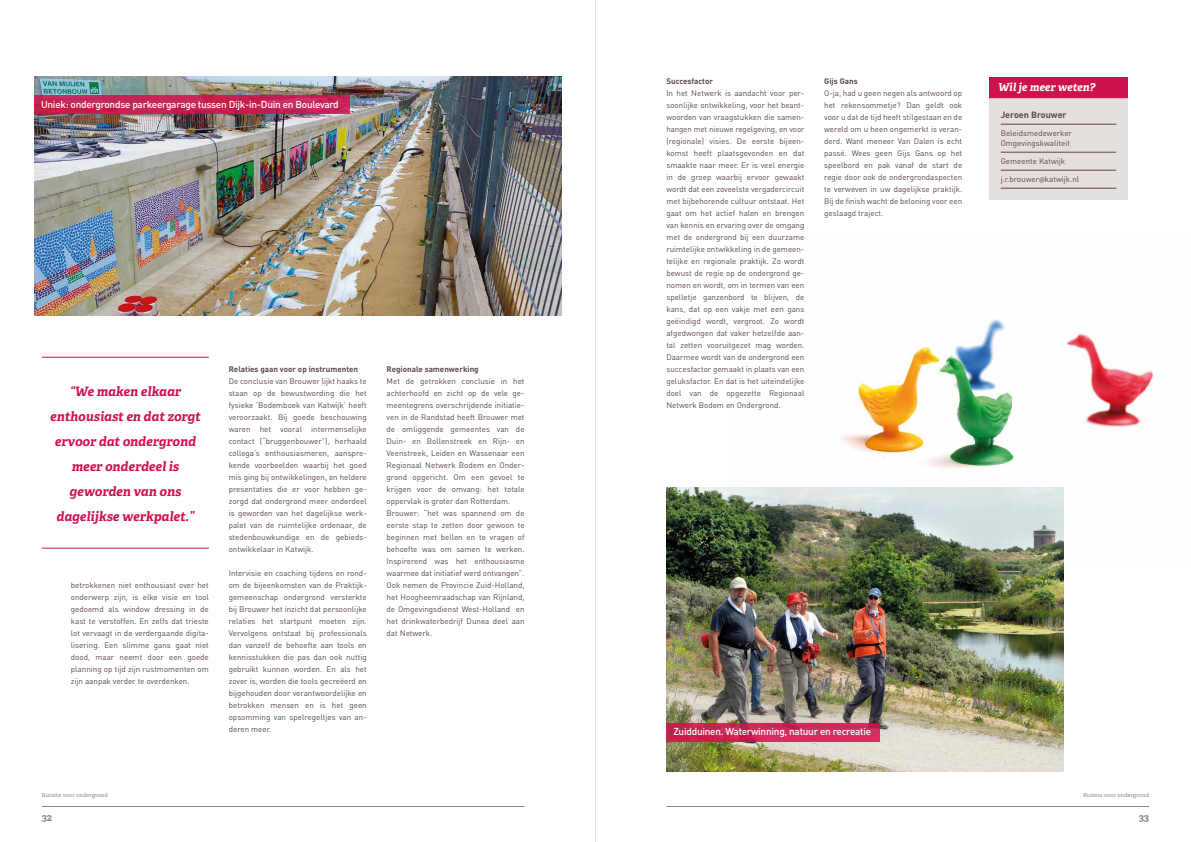
<style>
.page{position:relative;width:1191px;height:842px;background:#fff}
.page>*{position:absolute;margin:0;border:0;box-sizing:border-box;transform-origin:0 0}
.t1{font:italic 700 13px/25px "Adelle";color:#cf124d;text-align:center}
.t2{font:italic 700 11px "Adelle";color:#fff}
.t3{font:500 10px "DIN";letter-spacing:-.025em;color:#fff}
.t4{font:700 10px "Adelle";color:#878787}
.t5{font:700 9px "DIN";color:#5a4c48}
.t6{font:8px/12px "DIN";color:#5a4c48;text-align:justify}
.t7{font:700 8px "DIN";color:#5a4c48}
.t8{font:5.5px "Adelle";letter-spacing:.025em;color:#878787}
.s1{font-family:"Myriad Pro"}
</style>
<div class="page">
<hr style="left:42px;top:806px;width:482px;height:1px;background:#878787">
<hr style="left:666px;top:806px;width:483px;height:1px;background:#878787">
<hr style="left:595px;top:0;width:1px;height:842px;background:#e0e0df">
<img style="left:726px;top:319px;width:432px;height:247px">
<hr style="left:42px;top:548px;width:167px;height:1px;background:#cf124d">
<hr style="left:42px;top:357px;width:167px;height:1px;background:#cf124d">
<img style="left:34px;top:77px;width:527px;height:239px">
<div style="left:989px;top:77px;width:138px;height:22px;background:#cf124d"></div>
<div style="left:989px;top:99px;width:138px;height:101px;background:#e0d9d7"></div>
<hr style="left:1000px;top:124px;width:116px;height:1px;background:#5a4c48">
<hr style="left:1000px;top:152px;width:116px;height:1px;background:#5a4c48">
<hr style="left:1000px;top:170px;width:116px;height:1px;background:#5a4c48">
<hr style="left:1000px;top:188px;width:116px;height:1px;background:#5a4c48">
<img style="left:666px;top:488px;width:397px;height:283px">
<svg style="left:666px;top:723px;width:213px;height:19px;background:#c92957"></svg>
<svg style="left:34px;top:95px;width:316px;height:19px;background:#c42353"></svg>
<p class="t3" style="left:41px;top:98px;width:299px">Uniek: ondergrondse parkeergarage tussen Dijk-in-Duin en Boulevard</p>
<h1 class="t1" style="left:50px;top:378px;width:152px">“We maken elkaar enthousiast en dat zorgt ervoor dat ondergrond meer onderdeel is geworden van ons dagelijkse werkpalet.”</h1>
<p class="t6" style="left:71px;top:579px;width:139px">betrokkenen niet enthousiast over het onderwerp zijn, is elke visie en tool gedoemd als window dressing in de kast te verstoffen. En zelfs dat trieste lot vervaagt in de verdergaande digita&shy;lisering. Een slimme gans gaat niet dood, maar neemt door een goede planning op tijd zijn rustmomenten om zijn aanpak verder te overdenken.</p>
<p class="t7" style="left:229px;top:364px;width:131px">Relaties gaan voor op instrumenten</p>
<p class="t6" style="left:229px;top:375px;width:139px;text-align:left">De conclusie van Brouwer lijkt haaks te staan op de bewustwording die het fysieke ‘Bodemboek van Katwijk’ heeft veroorzaakt. Bij goede beschouwing waren het vooral intermenselijke contact (“bruggenbouwer”), herhaald collega’s enthousiasmeren, aanspre&shy;kende voorbeelden waarbij het goed mis ging bij ontwikkelingen, en heldere presentaties die er voor hebben ge&shy;zorgd dat ondergrond meer onderdeel is geworden van het dagelijkse werk&shy;palet van de ruimtelijke ordenaar, de stedenbouwkundige en de gebieds&shy;ontwikkelaar in Katwijk.</p>
<p class="t6" style="left:229px;top:567px;width:139px">Intervisie en coaching tijdens en rond&shy;om de bijeenkomsten van de Praktijk&shy;gemeenschap ondergrond versterkte bij Brouwer het inzicht dat persoonlijke relaties het startpunt moeten zijn.<br>Vervolgens ontstaat bij professionals dan vanzelf de behoefte aan tools en kennisstukken die pas dan ook nuttig gebruikt kunnen worden. En als het zover is, worden die tools gecreëerd en bijgehouden door verantwoordelijke en betrokken mensen en is het geen opsomming van spelregeltjes van an&shy;deren meer.</p>
<p class="t7" style="left:386px;top:364px;width:94px">Regionale samenwerking</p>
<p class="t6" style="left:386px;top:375px;width:139px;text-align:left">Met de getrokken conclusie in het achterhoofd en zicht op de vele ge&shy;meentegrens overschrijdende initiatie&shy;ven in de Randstad heeft Brouwer met de omliggende gemeentes van de Duin- en Bollenstreek en Rijn- en Veenstreek, Leiden en Wassenaar een Regionaal Netwerk Bodem en Onder&shy;grond opgericht. Om een gevoel te krijgen voor de omvang: het totale oppervlak is groter dan Rotterdam.<br>Brouwer: “het was spannend om de eerste stap te zetten door gewoon te beginnen met bellen en te vragen of behoefte was om samen te werken.<br>Inspirerend was het enthousiasme waarmee dat initiatief werd ontvangen”.<br>Ook nemen de Provincie Zuid-Holland, het Hoogheemraadschap van Rijnland, de Omgevingsdienst West-Holland en het drinkwaterbedrijf Dunea deel aan dat Netwerk.</p>
<p class="t8" style="left:42px;top:791px;width:67px">Ruimte voor ondergrond</p>
<p class="t4" style="left:42px;top:810px;width:12px">32</p>
<p class="t7" style="left:666px;top:76px;width:48px">Succesfactor</p>
<p class="t6" style="left:666px;top:87px;width:139px">In het Netwerk is aandacht voor per&shy;soonlijke ontwikkeling, voor het beant&shy;woorden van vraagstukken die samen&shy;hangen met nieuwe regelgeving, en voor (regionale) visies. De eerste bijeen&shy;komst heeft plaatsgevonden en dat smaakte naar meer. Er is veel energie in de groep waarbij ervoor gewaakt wordt dat een zoveelste vergadercircuit met bijbehorende cultuur ontstaat. Het gaat om het actief halen en brengen van kennis en ervaring over de omgang met de ondergrond bij een duurzame ruimtelijke ontwikkeling in de gemeen&shy;telijke en regionale praktijk. Zo wordt bewust de regie op de ondergrond ge&shy;nomen en wordt, om in termen van een spelletje ganzenbord te blijven, de kans, dat op een vakje met een gans geëindigd wordt, vergroot. Zo wordt afgedwongen dat vaker hetzelfde aan&shy;tal zetten vooruitgezet mag worden.<br>Daarmee wordt van de ondergrond een succesfactor gemaakt in plaats van een geluksfactor. En dat is het uiteindelijke doel van de opgezette Regionaal Netwerk Bodem en Ondergrond.</p>
<p class="t7" style="left:824px;top:76px;width:35px">Gijs Gans</p>
<p class="t6" style="left:824px;top:87px;width:139px">O-ja, had u geen negen als antwoord op het rekensommetje? Dan geldt ook voor u dat de tijd heeft stilgestaan en de wereld om u heen ongemerkt is veran&shy;derd. Want meneer Van Dalen is echt passé. Wees geen Gijs Gans op het speelbord en pak vanaf de start de regie door ook de ondergrondaspecten te verweven in uw dagelijkse praktijk.<br>Bij de finish wacht de beloning voor een geslaagd traject.</p>
<h2 class="t2" style="left:998px;top:79px;width:99px">Wil je meer weten?</h2>
<p class="t5" style="left:1000px;top:109px;width:67px">Jeroen Brouwer</p>
<p class="t6" style="left:1000px;top:128px;width:73px;line-height:10px">Beleidsmedewerker<br>Omgevingskwaliteit</p>
<p class="t6" style="left:1000px;top:155px;width:66px">Gemeente Katwijk</p>
<p class="t6" style="left:1000px;top:173px;width:80px">j.r.brouwer<span class="s1">@</span>katwijk.nl</p>
<p class="t3" style="left:673px;top:725px;width:199px">Zuidduinen. Waterwinning, natuur en recreatie</p>
<p class="t8" style="left:1083px;top:791px;width:67px">Ruimte voor ondergrond</p>
<p class="t4" style="left:1138px;top:810px;width:12px">33</p>
</div>
